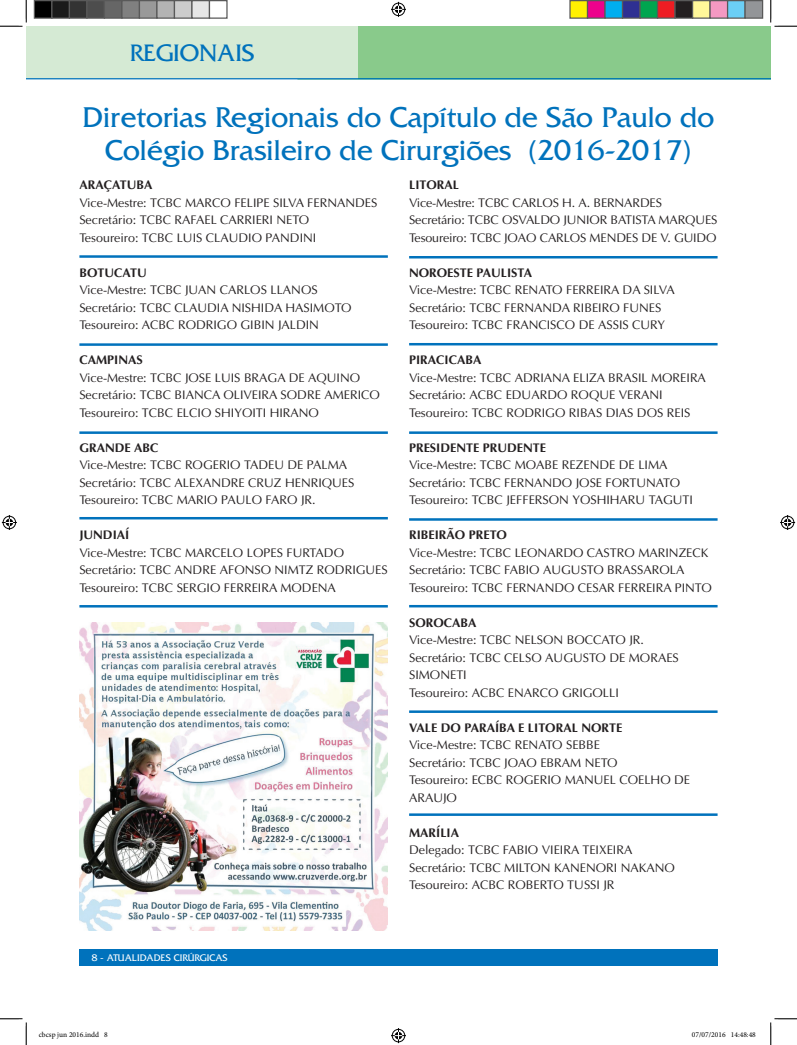
<style>
.page{position:relative;width:797px;height:1045px;background:#fff}
.page>*{position:absolute;margin:0;border:0;box-sizing:border-box;transform-origin:0 0}
.t1{font:30px/32.5px "France";color:#0072bc;text-align:center}
.t2{font:25px "France";color:#0072bc}
.t3{font:12.5px/17.5px "Ottawa";color:#231f20}
.t4{font:700 12.5px "Ottawa";color:#231f20}
.t5{font:10px "France";color:#fff}
.t6{font:7.5px "Minion Pro";color:#000}
</style>
<div class="page">
<div style="left:26px;top:26px;width:332px;height:53px;background:#d5ead4"></div>
<hr style="left:26px;top:78px;width:744px;height:1px;background:#0072bc">
<div style="left:79px;top:949px;width:638px;height:16px;background:#0072bc"></div>
<hr style="left:79px;top:255px;width:309px;height:3px;background:#0072bc">
<hr style="left:409px;top:256px;width:308px;height:2px;background:#0072bc">
<hr style="left:79px;top:343px;width:309px;height:3px;background:#0072bc">
<hr style="left:409px;top:343px;width:308px;height:2px;background:#0072bc">
<hr style="left:79px;top:431px;width:309px;height:3px;background:#0072bc">
<hr style="left:409px;top:431px;width:308px;height:3px;background:#0072bc">
<hr style="left:79px;top:517px;width:309px;height:2px;background:#0072bc">
<hr style="left:409px;top:518px;width:308px;height:3px;background:#0072bc">
<hr style="left:79px;top:605px;width:309px;height:2px;background:#0072bc">
<hr style="left:409px;top:605px;width:308px;height:2px;background:#0072bc">
<hr style="left:409px;top:710px;width:308px;height:3px;background:#0072bc">
<hr style="left:409px;top:813px;width:308px;height:3px;background:#0072bc">
<img style="left:79px;top:622px;width:309px;height:308px">
<svg style="left:0;top:0;width:27px;height:27px"></svg>
<svg style="left:0;top:1018px;width:27px;height:27px"></svg>
<svg style="left:770px;top:1018px;width:27px;height:27px"></svg>
<svg style="left:297px;top:0;width:500px;height:79px"></svg>
<svg style="left:391px;top:1028px;width:15px;height:15px"></svg>
<svg style="left:2px;top:515px;width:15px;height:15px"></svg>
<svg style="left:780px;top:515px;width:15px;height:15px"></svg>
<div style="left:34px;top:1px;width:18px;height:17px;background:#000"></div>
<div style="left:34px;top:0;width:18px;height:19px;border:1px solid #595959"></div>
<div style="left:52px;top:1px;width:17px;height:17px;background:#1a1a1a"></div>
<div style="left:51px;top:0;width:19px;height:19px;border:1px solid #595959"></div>
<div style="left:69px;top:1px;width:18px;height:17px;background:#333"></div>
<div style="left:69px;top:0;width:19px;height:19px;border:1px solid #595959"></div>
<div style="left:87px;top:1px;width:17px;height:17px;background:#4d4d4d"></div>
<div style="left:86px;top:0;width:19px;height:19px;border:1px solid #595959"></div>
<div style="left:104px;top:1px;width:18px;height:17px;background:#666"></div>
<div style="left:104px;top:0;width:18px;height:19px;border:1px solid #595959"></div>
<div style="left:122px;top:1px;width:17px;height:17px;background:#808080"></div>
<div style="left:121px;top:0;width:19px;height:19px;border:1px solid #595959"></div>
<div style="left:139px;top:1px;width:18px;height:17px;background:#999"></div>
<div style="left:139px;top:0;width:19px;height:19px;border:1px solid #595959"></div>
<div style="left:157px;top:1px;width:17px;height:17px;background:#b3b3b3"></div>
<div style="left:156px;top:0;width:19px;height:19px;border:1px solid #595959"></div>
<div style="left:174px;top:1px;width:18px;height:17px;background:#ccc"></div>
<div style="left:174px;top:0;width:18px;height:19px;border:1px solid #595959"></div>
<div style="left:192px;top:1px;width:17px;height:17px;background:#e6e6e6"></div>
<div style="left:191px;top:0;width:19px;height:19px;border:1px solid #595959"></div>
<div style="left:209px;top:0;width:19px;height:19px;border:1px solid #595959"></div>
<div style="left:570px;top:1px;width:17px;height:17px;background:#fff101"></div>
<div style="left:569px;top:0;width:19px;height:19px;border:1px solid #595959"></div>
<div style="left:587px;top:1px;width:18px;height:17px;background:#ed028c"></div>
<div style="left:587px;top:0;width:18px;height:19px;border:1px solid #595959"></div>
<div style="left:605px;top:1px;width:17px;height:17px;background:#00aeef"></div>
<div style="left:604px;top:0;width:19px;height:19px;border:1px solid #595959"></div>
<div style="left:622px;top:1px;width:18px;height:17px;background:#2e3092"></div>
<div style="left:622px;top:0;width:18px;height:19px;border:1px solid #595959"></div>
<div style="left:640px;top:1px;width:17px;height:17px;background:#00a54f"></div>
<div style="left:639px;top:0;width:19px;height:19px;border:1px solid #595959"></div>
<div style="left:657px;top:1px;width:18px;height:17px;background:#ee1d23"></div>
<div style="left:657px;top:0;width:18px;height:19px;border:1px solid #595959"></div>
<div style="left:675px;top:1px;width:17px;height:17px;background:#231f20"></div>
<div style="left:674px;top:0;width:19px;height:19px;border:1px solid #595959"></div>
<div style="left:692px;top:1px;width:18px;height:17px;background:#fff79a"></div>
<div style="left:692px;top:0;width:18px;height:19px;border:1px solid #595959"></div>
<div style="left:710px;top:1px;width:17px;height:17px;background:#f499c2"></div>
<div style="left:709px;top:0;width:19px;height:19px;border:1px solid #595959"></div>
<div style="left:727px;top:1px;width:18px;height:17px;background:#6bcff6"></div>
<div style="left:727px;top:0;width:18px;height:19px;border:1px solid #595959"></div>
<div style="left:745px;top:1px;width:17px;height:17px;background:#939598"></div>
<div style="left:744px;top:0;width:19px;height:19px;border:1px solid #595959"></div>
<h2 class="t2" style="left:130px;top:39px;width:126px">REGIONAIS</h2>
<h1 class="t1" style="left:83px;top:101px;width:633px">Diretorias Regionais do Capítulo de São Paulo do<br>Colégio Brasileiro de Cirurgiões (2016-2017)</h1>
<p class="t4" style="left:79px;top:177px;width:75px">ARAÇATUBA</p>
<p class="t3" style="left:79px;top:194px;width:299px">Vice-Mestre: TCBC MARCO FELIPE SILVA FERNANDES<br>Secretário: TCBC RAFAEL CARRIERI NETO<br>Tesoureiro: TCBC LUIS CLAUDIO PANDINI</p>
<p class="t4" style="left:79px;top:265px;width:69px">BOTUCATU</p>
<p class="t3" style="left:79px;top:281px;width:274px">Vice-Mestre: TCBC JUAN CARLOS LLANOS<br>Secretário: TCBC CLAUDIA NISHIDA HASIMOTO<br>Tesoureiro: ACBC RODRIGO GIBIN JALDIN</p>
<p class="t4" style="left:79px;top:352px;width:65px">CAMPINAS</p>
<p class="t3" style="left:79px;top:369px;width:302px">Vice-Mestre: TCBC JOSE LUIS BRAGA DE AQUINO<br>Secretário: TCBC BIANCA OLIVEIRA SODRE AMERICO<br>Tesoureiro: TCBC ELCIO SHIYOITI HIRANO</p>
<p class="t4" style="left:79px;top:440px;width:81px">GRANDE ABC</p>
<p class="t3" style="left:79px;top:456px;width:276px">Vice-Mestre: TCBC ROGERIO TADEU DE PALMA<br>Secretário: TCBC ALEXANDRE CRUZ HENRIQUES<br>Tesoureiro: TCBC MARIO PAULO FARO JR.</p>
<p class="t4" style="left:79px;top:527px;width:51px">JUNDIAÍ</p>
<p class="t3" style="left:79px;top:544px;width:310px">Vice-Mestre: TCBC MARCELO LOPES FURTADO<br>Secretário: TCBC ANDRE AFONSO NIMTZ RODRIGUES<br>Tesoureiro: TCBC SERGIO FERREIRA MODENA</p>
<p class="t4" style="left:409px;top:177px;width:51px">LITORAL</p>
<p class="t3" style="left:409px;top:194px;width:310px">Vice-Mestre: TCBC CARLOS H. A. BERNARDES<br>Secretário: TCBC OSVALDO JUNIOR BATISTA MARQUES<br>Tesoureiro: TCBC JOAO CARLOS MENDES DE V. GUIDO</p>
<p class="t4" style="left:409px;top:265px;width:124px">NOROESTE PAULISTA</p>
<p class="t3" style="left:409px;top:281px;width:267px">Vice-Mestre: TCBC RENATO FERREIRA DA SILVA<br>Secretário: TCBC FERNANDA RIBEIRO FUNES<br>Tesoureiro: TCBC FRANCISCO DE ASSIS CURY</p>
<p class="t4" style="left:409px;top:352px;width:74px">PIRACICABA</p>
<p class="t3" style="left:409px;top:369px;width:298px">Vice-Mestre: TCBC ADRIANA ELIZA BRASIL MOREIRA<br>Secretário: ACBC EDUARDO ROQUE VERANI<br>Tesoureiro: TCBC RODRIGO RIBAS DIAS DOS REIS</p>
<p class="t4" style="left:409px;top:440px;width:138px">PRESIDENTE PRUDENTE</p>
<p class="t3" style="left:409px;top:456px;width:285px">Vice-Mestre: TCBC MOABE REZENDE DE LIMA<br>Secretário: TCBC FERNANDO JOSE FORTUNATO<br>Tesoureiro: TCBC JEFFERSON YOSHIHARU TAGUTI</p>
<p class="t4" style="left:409px;top:527px;width:99px">RIBEIRÃO PRETO</p>
<p class="t3" style="left:409px;top:544px;width:304px">Vice-Mestre: TCBC LEONARDO CASTRO MARINZECK<br>Secretário: TCBC FABIO AUGUSTO BRASSAROLA<br>Tesoureiro: TCBC FERNANDO CESAR FERREIRA PINTO</p>
<p class="t4" style="left:409px;top:615px;width:69px">SOROCABA</p>
<p class="t3" style="left:409px;top:631px;width:271px">Vice-Mestre: TCBC NELSON BOCCATO JR.<br>Secretário: TCBC CELSO AUGUSTO DE MORAES<br>SIMONETI<br>Tesoureiro: ACBC ENARCO GRIGOLLI</p>
<p class="t4" style="left:409px;top:720px;width:215px">VALE DO PARAÍBA E LITORAL NORTE</p>
<p class="t3" style="left:409px;top:736px;width:282px">Vice-Mestre: TCBC RENATO SEBBE<br>Secretário: TCBC JOAO EBRAM NETO<br>Tesoureiro: ECBC ROGERIO MANUEL COELHO DE<br>ARAUJO</p>
<p class="t4" style="left:409px;top:825px;width:51px">MARÍLIA</p>
<p class="t3" style="left:409px;top:841px;width:267px">Delegado: TCBC FABIO VIEIRA TEIXEIRA<br>Secretário: TCBC MILTON KANENORI NAKANO<br>Tesoureiro: ACBC ROBERTO TUSSI JR</p>
<p class="t5" style="left:92px;top:952px;width:137px">8 - ATUALIDADES CIRÚRGICAS</p>
<p class="t6" style="left:39px;top:1030px;width:71px">cbcsp jun 2016.indd 8</p>
<p class="t6" style="left:692px;top:1030px;width:65px">07/07/2016 14:48:48</p>
</div>
